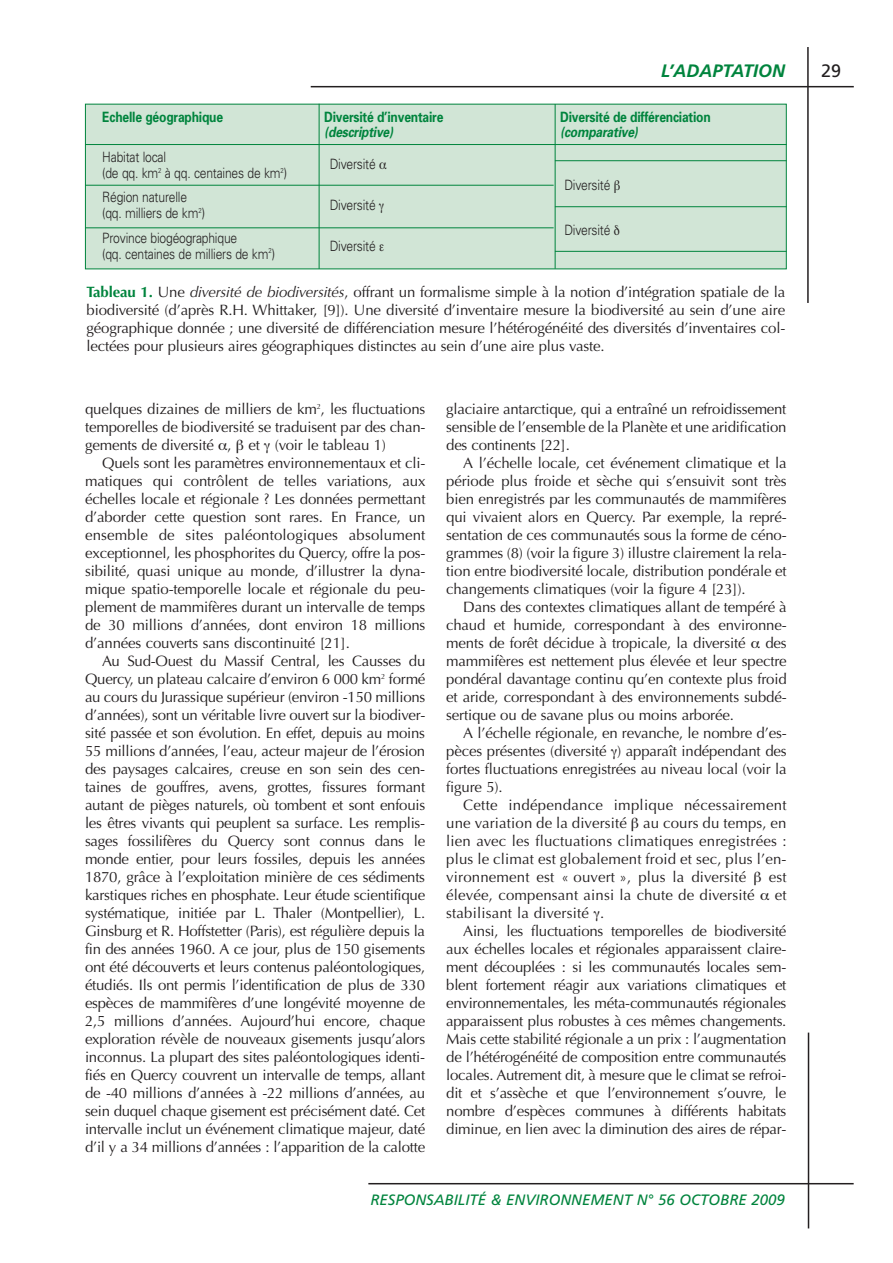
<style>
.page{position:relative;width:893px;height:1263px;background:#fff}
.page>*{position:absolute;margin:0;border:0;box-sizing:border-box;transform-origin:0 0}
.t1{font:italic 700 18px "Frutiger";color:#00843d}
.t2{font:18px "Frutiger";color:#231f20}
.t3{font:15px/18px "Optima";letter-spacing:-.015em;color:#231f20;text-align:justify}
.t4{font:15px "Optima";letter-spacing:.01em;color:#231f20}
.t5{font:italic 15px "Frutiger";color:#00843d}
.t6{font:300 14.25px/15.8px "Univers";letter-spacing:-.015em;color:#231f20;scale:.85 1}
.t7{font:700 14.25px "Univers";letter-spacing:-.015em;color:#00843d;scale:.85 1}
.t8{font:italic 700 14.25px "Univers";letter-spacing:-.015em;color:#00843d;scale:.85 1}
.s1{font-weight:700;color:#00843d}
.s2{font-style:italic}
</style>
<div class="page">
<hr style="left:311px;top:86px;width:543px;height:1px;background:#231f20">
<hr style="left:807px;top:47px;width:2px;height:256px;background:#231f20">
<hr style="left:368px;top:1183px;width:486px;height:1px;background:#231f20">
<hr style="left:808px;top:1032px;width:1px;height:196px;background:#231f20">
<div style="left:85px;top:104px;width:701px;height:165px;background:#d1e5d6"></div>
<hr style="left:555px;top:104px;width:1px;height:165px;background:#00843d">
<hr style="left:319px;top:104px;width:1px;height:165px;background:#00843d">
<hr style="left:85px;top:144px;width:702px;height:1px;background:#00843d">
<hr style="left:85px;top:227px;width:469px;height:1px;background:#00843d">
<hr style="left:555px;top:160px;width:232px;height:1px;background:#00843d">
<hr style="left:555px;top:206px;width:232px;height:1px;background:#00843d">
<hr style="left:555px;top:251px;width:232px;height:1px;background:#00843d">
<hr style="left:85px;top:185px;width:469px;height:1px;background:#00843d">
<p class="t1" style="left:661px;top:63px;width:126px">L’ADAPTATION</p>
<p class="t2" style="left:821px;top:63px;width:22px">29</p>
<p class="t7" style="left:102px;top:111px;width:144px">Echelle géographique</p>
<p class="t7" style="left:324px;top:111px;width:142px">Diversité d’inventaire</p>
<p class="t7" style="left:560px;top:111px;width:179px">Diversité de différenciation</p>
<p class="t8" style="left:324px;top:127px;width:83px">(descriptive)</p>
<p class="t8" style="left:560px;top:127px;width:93px">(comparative)</p>
<p class="t6" style="left:102px;top:150px;width:77px">Habitat local</p>
<p class="t6" style="left:330px;top:157px;width:56px">Diversité</p>
<p class="t6" style="left:102px;top:166px;width:219px">(de qq. km<sup>2</sup> à qq. centaines de km<sup>2</sup>)</p>
<p class="t6" style="left:564px;top:178px;width:56px">Diversité</p>
<p class="t6" style="left:102px;top:190px;width:101px">Région naturelle</p>
<p class="t6" style="left:330px;top:198px;width:56px">Diversité</p>
<p class="t6" style="left:102px;top:207px;width:122px">(qq. milliers de km<sup>2</sup>)</p>
<p class="t6" style="left:564px;top:223px;width:56px">Diversité</p>
<p class="t6" style="left:102px;top:231px;width:205px">Province biogéographique<br>(qq. centaines de milliers de km<sup>2</sup>)</p>
<p class="t6" style="left:330px;top:239px;width:56px">Diversité</p>
<p class="t3" style="left:87px;top:283px;width:700px"><span class="s1">Tableau 1.</span> Une <span class="s2">diversité de biodiversités</span>, offrant un formalisme simple à la notion d’intégration spatiale de la biodiversité (d’après R.H. Whittaker, [9]). Une diversité d’inventaire mesure la biodiversité au sein d’une aire géographique donnée ; une diversité de différenciation mesure l’hétérogénéité des diversités d’inventaires col&shy;lectées pour plusieurs aires géographiques distinctes au sein d’une aire plus vaste.</p>
<p class="t3" style="left:85px;top:400px;width:342px">quelques dizaines de milliers de km<sup>2</sup>, les fluctuations temporelles de biodiversité se traduisent par des chan&shy;gements de diversité , et (voir le tableau 1)</p>
<p class="t3" style="left:85px;top:454px;width:342px;text-indent:17px">Quels sont les paramètres environnementaux et cli&shy;matiques qui contrôlent de telles variations, aux échelles locale et régionale ? Les données permettant d’aborder cette question sont rares. En France, un ensemble de sites paléontologiques absolument exceptionnel, les phosphorites du Quercy, offre la pos&shy;sibilité, quasi unique au monde, d’illustrer la dyna&shy;mique spatio-temporelle locale et régionale du peu&shy;plement de mammifères durant un intervalle de temps de 30 millions d’années, dont environ 18 millions d’années couverts sans discontinuité [21].</p>
<p class="t3" style="left:85px;top:652px;width:342px;text-indent:17px">Au Sud-Ouest du Massif Central, les Causses du Quercy, un plateau calcaire d’environ 6 000 km<sup>2</sup> formé au cours du Jurassique supérieur (environ -150 millions d’années), sont un véritable livre ouvert sur la biodiver&shy;sité passée et son évolution. En effet, depuis au moins 55 millions d’années, l’eau, acteur majeur de l’érosion des paysages calcaires, creuse en son sein des cen&shy;taines de gouffres, avens, grottes, fissures formant autant de pièges naturels, où tombent et sont enfouis les êtres vivants qui peuplent sa surface. Les remplis&shy;sages fossilifères du Quercy sont connus dans le monde entier, pour leurs fossiles, depuis les années 1870, grâce à l’exploitation minière de ces sédiments karstiques riches en phosphate. Leur étude scientifique systématique, initiée par L. Thaler (Montpellier), L.<br>Ginsburg et R. Hoffstetter (Paris), est régulière depuis la fin des années 1960. A ce jour, plus de 150 gisements ont été découverts et leurs contenus paléontologiques, étudiés. Ils ont permis l’identification de plus de 330 espèces de mammifères d’une longévité moyenne de 2,5 millions d’années. Aujourd’hui encore, chaque exploration révèle de nouveaux gisements jusqu’alors inconnus. La plupart des sites paléontologiques identi&shy;fiés en Quercy couvrent un intervalle de temps, allant de -40 millions d’années à -22 millions d’années, au sein duquel chaque gisement est précisément daté. Cet intervalle inclut un événement climatique majeur, daté d’il y a 34 millions d’années : l’apparition de la calotte</p>
<p class="t3" style="left:446px;top:400px;width:342px">glaciaire antarctique, qui a entraîné un refroidissement sensible de l’ensemble de la Planète et une aridification des continents [22].</p>
<p class="t3" style="left:446px;top:454px;width:342px;text-indent:17px">A l’échelle locale, cet événement climatique et la période plus froide et sèche qui s’ensuivit sont très bien enregistrés par les communautés de mammifères qui vivaient alors en Quercy. Par exemple, la repré&shy;sentation de ces communautés sous la forme de céno&shy;grammes (8) (voir la figure 3) illustre clairement la rela&shy;tion entre biodiversité locale, distribution pondérale et changements climatiques (voir la figure 4 [23]).</p>
<p class="t3" style="left:446px;top:598px;width:342px;text-indent:17px">Dans des contextes climatiques allant de tempéré à chaud et humide, correspondant à des environne&shy;ments de forêt décidue à tropicale, la diversité</p>
<p class="t3" style="left:446px;top:634px;width:342px;text-indent:319px">des mammifères est nettement plus élevée et leur spectre pondéral davantage continu qu’en contexte plus froid et aride, correspondant à des environnements subdé&shy;sertique ou de savane plus ou moins arborée.</p>
<p class="t3" style="left:446px;top:724px;width:342px;text-indent:17px">A l’échelle régionale, en revanche, le nombre d’es&shy;pèces présentes (diversité ) apparaît indépendant des fortes fluctuations enregistrées au niveau local (voir la figure 5).</p>
<p class="t3" style="left:446px;top:796px;width:342px;text-indent:17px">Cette indépendance implique nécessairement une variation de la diversité au cours du temps, en lien avec les fluctuations climatiques enregistrées : plus le climat est globalement froid et sec, plus l’en&shy;vironnement est « ouvert », plus la diversité</p>
<p class="t3" style="left:769px;top:868px;width:19px">est</p>
<p class="t4" style="left:446px;top:886px;width:310px">élevée, compensant ainsi la chute de diversité</p>
<p class="t3" style="left:775px;top:886px;width:13px">et</p>
<p class="t4" style="left:446px;top:904px;width:160px">stabilisant la diversité .</p>
<p class="t3" style="left:463px;top:922px;width:325px">Ainsi, les fluctuations temporelles de biodiversité</p>
<p class="t3" style="left:446px;top:940px;width:342px">aux échelles locales et régionales apparaissent claire-</p>
<p class="t3" style="left:446px;top:958px;width:342px">ment découplées : si les communautés locales sem-</p>
<p class="t3" style="left:446px;top:976px;width:342px">blent fortement réagir aux variations climatiques et</p>
<p class="t3" style="left:446px;top:994px;width:342px">environnementales, les méta-communautés régionales</p>
<p class="t3" style="left:446px;top:1012px;width:342px">apparaissent plus robustes à ces mêmes changements.</p>
<p class="t3" style="left:446px;top:1030px;width:342px">Mais cette stabilité régionale a un prix : l’augmentation</p>
<p class="t3" style="left:446px;top:1048px;width:342px">de l’hétérogénéité de composition entre communautés</p>
<p class="t3" style="left:446px;top:1066px;width:342px">locales. Autrement dit, à mesure que le climat se refroi-</p>
<p class="t3" style="left:446px;top:1084px;width:342px">dit et s’assèche et que l’environnement s’ouvre, le</p>
<p class="t3" style="left:446px;top:1102px;width:342px">nombre d’espèces communes à différents habitats</p>
<p class="t3" style="left:446px;top:1120px;width:342px">diminue, en lien avec la diminution des aires de répar-</p>
<p class="t5" style="left:370px;top:1194px;width:416px">RESPONSABILITÉ &amp; ENVIRONNEMENT N° 56 OCTOBRE 2009</p>
</div>
